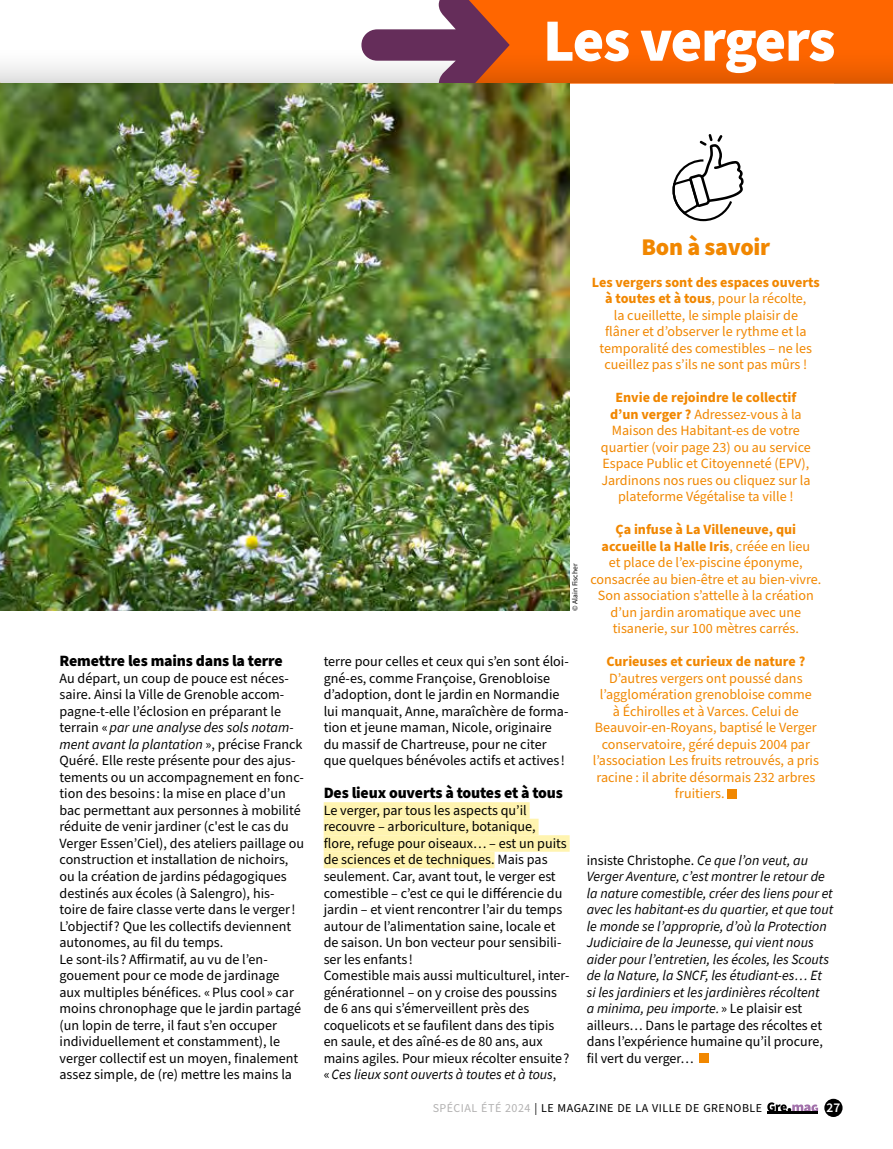
<style>
.page{position:relative;width:893px;height:1149px;background:#fff}
.page>*{position:absolute;margin:0;border:0;box-sizing:border-box;transform-origin:0 0}
.t1{font:900 60px "Source Sans Pro";letter-spacing:-.03em;color:#fff}
.t2{font:900 24px "Source Sans Pro";letter-spacing:-.01em;color:#f18700}
.t3{font:900 15.75px "Source Sans Pro";letter-spacing:-.01em;color:#000}
.t4{font:14.1px/16.5px "Source Sans Pro";color:#000}
.t5{font:14.1px/16.5px "Source Sans Pro";color:#f18700;text-align:center}
.t6{font:italic 14.1px/16.5px "Source Sans Pro";color:#000}
.t7{font:700 14.1px "Source Sans Pro";color:#f18700}
.t8{font:600 13.35px "Source Sans Pro";color:#fff}
.t9{font:12px "Source Sans Pro";letter-spacing:.04em;color:#000}
.t10{font:7.5px "Source Sans Pro";color:#000}
.s1{font-style:italic}
.s2{font-weight:700}
.s3{font-style:normal}
.s4{color:#b3b2b2}
</style>
<div class="page">
<div style="left:0;top:45px;width:893px;height:39px;background:linear-gradient(to bottom,#fff,#e0e0e0)"></div>
<div style="left:824px;top:1098px;width:18px;height:18px;background:#000;border-radius:50%"></div>
<hr style="left:768px;top:1110px;width:50px;height:3px;background:#000">
<svg style="left:767px;top:1102px;width:51px;height:9px"></svg>
<svg style="left:361px;top:0;width:532px;height:84px;background:#e36a26"></svg>
<img style="left:0;top:84px;width:570px;height:526px">
<hr style="left:0;top:401px;width:2px;height:448px;background:#000;opacity:.25">
<div style="left:324px;top:802px;width:206px;height:16px;background:#fff4b0"></div>
<div style="left:324px;top:818px;width:215px;height:17px;background:#fff4b0"></div>
<div style="left:324px;top:835px;width:246px;height:16px;background:#fff4b0"></div>
<div style="left:324px;top:851px;width:171px;height:17px;background:#fff4b0"></div>
<div style="left:727px;top:788px;width:10px;height:10px;background:#f18700"></div>
<svg style="left:672px;top:134px;width:72px;height:88px"></svg>
<div style="left:699px;top:1052px;width:10px;height:10px;background:#f18700"></div>
<h1 class="t1" style="left:543px;top:-1px;width:294px">Les vergers</h1>
<p class="t3" style="left:60px;top:650px;width:225px">Remettre les mains dans la terre</p>
<p class="t4" style="left:60px;top:670px;width:246px">Au départ, un coup de pouce est néces&shy;saire. Ainsi la Ville de Grenoble accom&shy;pagne-t-elle l’éclosion en préparant le terrain « <span class="s1">par une analyse des sols notam&shy;ment avant la plantation</span> », précise Franck Quéré. Elle reste présente pour des ajus&shy;tements ou un accompagnement en fonc&shy;tion des besoins : la mise en place d’un bac permettant aux personnes à mobilité réduite de venir jardiner (c'est le cas du Verger Essen’Ciel), des ateliers paillage ou construction et installation de nichoirs, ou la création de jardins pédagogiques destinés aux écoles (à Salengro), his&shy;toire de faire classe verte dans le verger !<br>L’objectif ? Que les collectifs deviennent autonomes, au fil du temps.<br>Le sont-ils ? Affirmatif, au vu de l’en&shy;gouement pour ce mode de jardinage<br>aux multiples bénéfices. « Plus cool » car moins chronophage que le jardin partagé (un lopin de terre, il faut s’en occuper individuellement et constamment), le verger collectif est un moyen, finalement assez simple, de (re) mettre les mains la</p>
<p class="t10" style="left:570px;top:610px;width:48px;rotate:-90deg">© Alain Fischer</p>
<p class="t4" style="left:324px;top:653px;width:247px">terre pour celles et ceux qui s’en sont éloi&shy;gné-es, comme Françoise, Grenobloise d’adoption, dont le jardin en Normandie lui manquait, Anne, maraîchère de forma&shy;tion et jeune maman, Nicole, originaire du massif de Chartreuse, pour ne citer que quelques bénévoles actifs et actives !</p>
<p class="t3" style="left:324px;top:782px;width:241px">Des lieux ouverts à toutes et à tous</p>
<p class="t4" style="left:324px;top:802px;width:247px">Le verger, par tous les aspects qu’il recouvre – arboriculture, botanique, flore, refuge pour oiseaux… – est un puits de sciences et de techniques. Mais pas seulement. Car, avant tout, le verger est comestible – c’est ce qui le différencie du jardin – et vient rencontrer l’air du temps autour de l’alimentation saine, locale et de saison. Un bon vecteur pour sensibili&shy;ser les enfants !<br>Comestible mais aussi multiculturel, inter&shy;générationnel – on y croise des poussins de 6 ans qui s’émerveillent près des coquelicots et se faufilent dans des tipis en saule, et des aîné-es de 80 ans, aux mains agiles. Pour mieux récolter ensuite ? « <span class="s1">Ces lieux sont ouverts à toutes et à tous</span>,</p>
<h2 class="t2" style="left:641px;top:230px;width:130px">Bon à savoir</h2>
<p class="t5" style="left:592px;top:274px;width:229px"><span class="s2">Les vergers sont des espaces ouverts à toutes et à tous</span>, pour la récolte,<br>la cueillette, le simple plaisir de<br>flâner et d’observer le rythme et la temporalité des comestibles – ne les cueillez pas s’ils ne sont pas mûrs !</p>
<p class="t5" style="left:601px;top:389px;width:211px"><span class="s2">Envie de rejoindre le collectif d’un verger ?</span> Adressez-vous à la Maison des Habitant-es de votre quartier (voir page 23) ou au service Espace Public et Citoyenneté (EPV), Jardinons nos rues ou cliquez sur la plateforme Végétalise ta ville !</p>
<p class="t5" style="left:590px;top:521px;width:233px"><span class="s2">Ça infuse à La Villeneuve, qui accueille la Halle Iris</span>, créée en lieu<br>et place de l’ex-piscine éponyme, consacrée au bien-être et au bien-vivre.<br>Son association s’attelle à la création d’un jardin aromatique avec une tisanerie, sur 100 mètres carrés.</p>
<p class="t7" style="left:606px;top:651px;width:200px">Curieuses et curieux de nature ?</p>
<p class="t5" style="left:609px;top:670px;width:195px">D’autres vergers ont poussé dans</p>
<p class="t5" style="left:600px;top:686px;width:214px">l’agglomération grenobloise comme</p>
<p class="t5" style="left:613px;top:703px;width:188px">à Échirolles et à Varces. Celui de</p>
<p class="t5" style="left:595px;top:719px;width:223px">Beauvoir-en-Royans, baptisé le Verger</p>
<p class="t5" style="left:602px;top:736px;width:210px">conservatoire, géré depuis 2004 par</p>
<p class="t5" style="left:593px;top:752px;width:228px">l’association Les fruits retrouvés, a pris</p>
<p class="t5" style="left:596px;top:769px;width:220px">racine : il abrite désormais 232 arbres</p>
<p class="t5" style="left:675px;top:785px;width:51px">fruitiers.</p>
<p class="t6" style="left:587px;top:851px;width:248px"><span class="s3">insiste Christophe.</span> Ce que l’on veut, au Verger Aventure, c’est montrer le retour de la nature comestible, créer des liens pour et avec les habitant-es du quartier, et que tout le monde se l’approprie, d’où la Protection Judiciaire de la Jeunesse, qui vient nous aider pour l’entretien, les écoles, les Scouts de la Nature, la SNCF, les étudiant-es… Et si les jardiniers et les jardinières récoltent<br>a minima, peu importe. <span class="s3">» Le plaisir est ailleurs… Dans le partage des récoltes et dans l’expérience humaine qu’il procure, fil vert du verger…</span></p>
<p class="t9" style="left:433px;top:1099px;width:331px"><span class="s4">SPÉCIAL ÉTÉ 2024</span> | LE MAGAZINE DE LA VILLE DE GRENOBLE</p>
<p class="t8" style="left:827px;top:1098px;width:15px">27</p>
</div>
